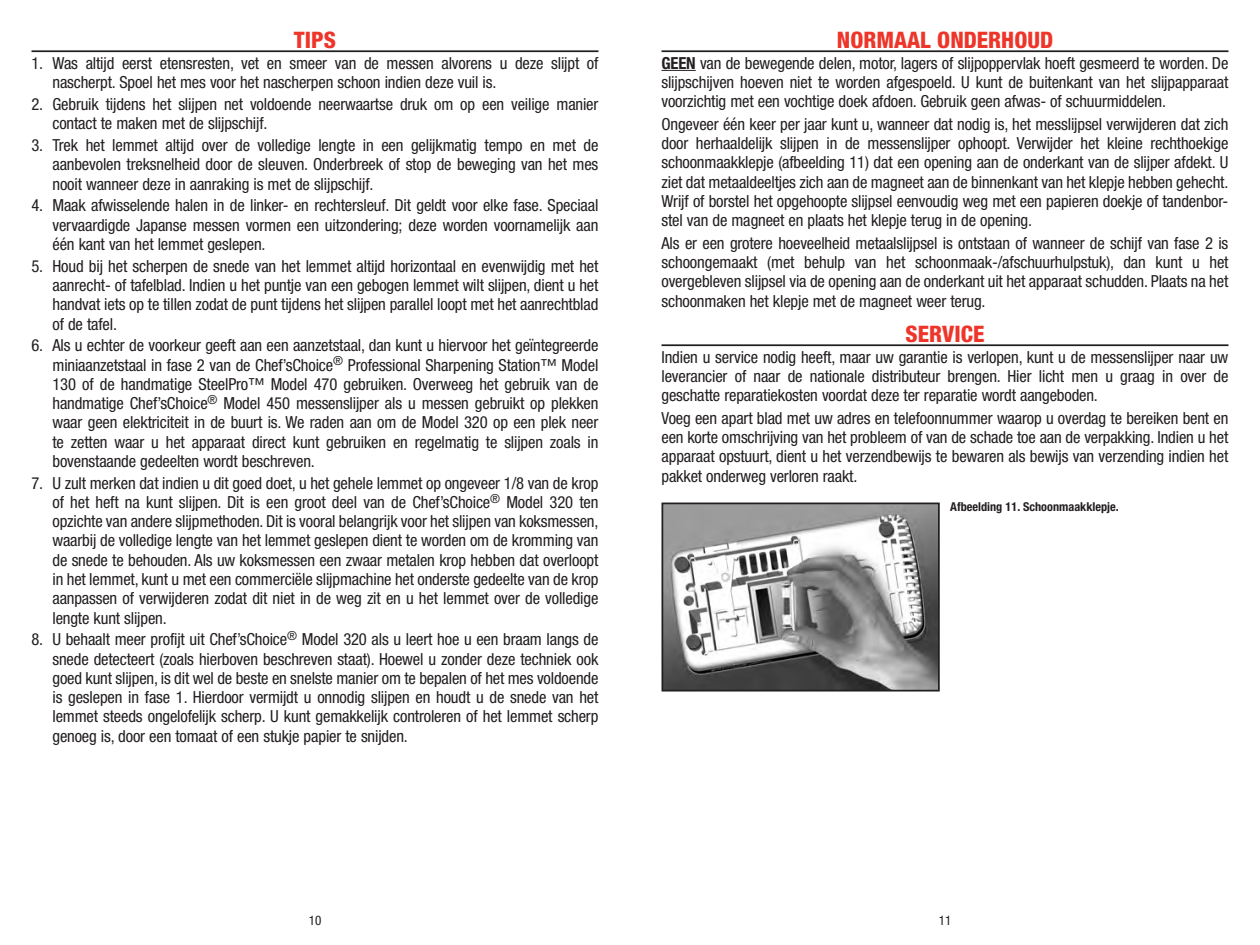
<style>
.page{position:relative;width:1260px;height:945px;background:#fff}
.page>*{position:absolute;margin:0;border:0;box-sizing:border-box;transform-origin:0 0}
.t1{font:800 condensed 22.75px "Helvetica Neue";color:#ee3529}
.t2{font:condensed 16.62px/19.2px "Helvetica Neue";letter-spacing:-.01em;color:#231f20;text-align:justify}
.t3{font:condensed 13.12px "Helvetica Neue";color:#231f20}
.t4{font:700 condensed 12.25px "Helvetica Neue";color:#231f20}
.s1{font-weight:700}
</style>
<div class="page">
<hr style="left:662px;top:50px;width:566px;height:2px;background:#231f20">
<hr style="left:662px;top:70px;width:34px;height:1px;background:#231f20">
<hr style="left:662px;top:344px;width:566px;height:2px;background:#231f20">
<hr style="left:32px;top:50px;width:566px;height:2px;background:#231f20">
<img style="left:665px;top:506px;width:272px;height:183px">
<div style="left:662px;top:503px;width:278px;height:189px;border:2px solid #231f20"></div>
<h1 class="t1" style="left:294px;top:31px;width:44px">TIPS</h1>
<p class="t2" style="left:52px;top:55px;width:547px;text-indent:-21px">1. Was altijd eerst etensresten, vet en smeer van de messen alvorens u deze slijpt of nascherpt. Spoel het mes voor het nascherpen schoon indien deze vuil is.</p>
<p class="t2" style="left:52px;top:96px;width:547px;text-indent:-21px">2. Gebruik tijdens het slijpen net voldoende neerwaartse druk om op een veilige manier contact te maken met de slijpschijf.</p>
<p class="t2" style="left:52px;top:137px;width:547px;text-indent:-21px">3. Trek het lemmet altijd over de volledige lengte in een gelijkmatig tempo en met de aanbevolen treksnelheid door de sleuven. Onderbreek of stop de beweging van het mes nooit wanneer deze in aanraking is met de slijpschijf.</p>
<p class="t2" style="left:52px;top:197px;width:547px;text-indent:-21px">4. Maak afwisselende halen in de linker- en rechtersleuf. Dit geldt voor elke fase. Speciaal vervaardigde Japanse messen vormen een uitzondering; deze worden voornamelijk aan één kant van het lemmet geslepen.</p>
<p class="t2" style="left:52px;top:258px;width:547px;text-indent:-21px">5. Houd bij het scherpen de snede van het lemmet altijd horizontaal en evenwijdig met het aanrecht- of tafelblad. Indien u het puntje van een gebogen lemmet wilt slijpen, dient u het handvat iets op te tillen zodat de punt tijdens het slijpen parallel loopt met het aanrechtblad of de tafel.</p>
<p class="t2" style="left:52px;top:337px;width:548px;text-indent:-21px">6. Als u echter de voorkeur geeft aan een aanzetstaal, dan kunt u hiervoor het geïntegreerde miniaanzetstaal in fase 2 van de Chef’sChoice<sup>®</sup> Professional Sharpening Station™ Model 130 of de handmatige SteelPro™ Model 470 gebruiken. Overweeg het gebruik van de handmatige Chef’sChoice<sup>®</sup> Model 450 messenslijper als u messen gebruikt op plekken waar geen elektriciteit in de buurt is. We raden aan om de Model 320 op een plek neer te zetten waar u het apparaat direct kunt gebruiken en regelmatig te slijpen zoals in bovenstaande gedeelten wordt beschreven.</p>
<p class="t2" style="left:52px;top:475px;width:547px;text-indent:-21px">7. U zult merken dat indien u dit goed doet, u het gehele lemmet op ongeveer 1/8 van de krop of het heft na kunt slijpen. Dit is een groot deel van de Chef’sChoice<sup>®</sup> Model 320 ten opzichte van andere slijpmethoden. Dit is vooral belangrijk voor het slijpen van koksmessen, waarbij de volledige lengte van het lemmet geslepen dient te worden om de kromming van de snede te behouden. Als uw koksmessen een zwaar metalen krop hebben dat overloopt in het lemmet, kunt u met een commerciële slijpmachine het onderste gedeelte van de krop aanpassen of verwijderen zodat dit niet in de weg zit en u het lemmet over de volledige lengte kunt slijpen.</p>
<p class="t2" style="left:52px;top:631px;width:547px;text-indent:-21px">8. U behaalt meer profijt uit Chef’sChoice<sup>®</sup> Model 320 als u leert hoe u een braam langs de snede detecteert (zoals hierboven beschreven staat). Hoewel u zonder deze techniek ook goed kunt slijpen, is dit wel de beste en snelste manier om te bepalen of het mes voldoende is geslepen in fase 1. Hierdoor vermijdt u onnodig slijpen en houdt u de snede van het lemmet steeds ongelofelijk scherp. U kunt gemakkelijk controleren of het lemmet scherp genoeg is, door een tomaat of een stukje papier te snijden.</p>
<h1 class="t1" style="left:837px;top:31px;width:218px">NORMAAL ONDERHOUD</h1>
<p class="t2" style="left:661px;top:55px;width:568px"><span class="s1">GEEN</span> van de bewegende delen, motor, lagers of slijpoppervlak hoeft gesmeerd te worden. De slijpschijven hoeven niet te worden afgespoeld. U kunt de buitenkant van het slijpapparaat voorzichtig met een vochtige doek afdoen. Gebruik geen afwas- of schuurmiddelen.</p>
<p class="t2" style="left:661px;top:116px;width:568px">Ongeveer één keer per jaar kunt u, wanneer dat nodig is, het messlijpsel verwijderen dat zich door herhaaldelijk slijpen in de messenslijper ophoopt. Verwijder het kleine rechthoekige schoonmaakklepje (afbeelding 11) dat een opening aan de onderkant van de slijper afdekt. U ziet dat metaaldeeltjes zich aan de magneet aan de binnenkant van het klepje hebben gehecht.<br>Wrijf of borstel het opgehoopte slijpsel eenvoudig weg met een papieren doekje of tandenbor&shy;stel van de magneet en plaats het klepje terug in de opening.</p>
<p class="t2" style="left:661px;top:235px;width:569px">Als er een grotere hoeveelheid metaalslijpsel is ontstaan of wanneer de schijf van fase 2 is schoongemaakt (met behulp van het schoonmaak-/afschuurhulpstuk), dan kunt u het overgebleven slijpsel via de opening aan de onderkant uit het apparaat schudden. Plaats na het schoonmaken het klepje met de magneet weer terug.</p>
<h1 class="t1" style="left:906px;top:325px;width:80px">SERVICE</h1>
<p class="t2" style="left:662px;top:349px;width:568px">Indien u service nodig heeft, maar uw garantie is verlopen, kunt u de messenslijper naar uw leverancier of naar de nationale distributeur brengen. Hier licht men u graag in over de geschatte reparatiekosten voordat deze ter reparatie wordt aangeboden.</p>
<p class="t2" style="left:662px;top:410px;width:568px">Voeg een apart blad met uw adres en telefoonnummer waarop u overdag te bereiken bent en een korte omschrijving van het probleem of van de schade toe aan de verpakking. Indien u het apparaat opstuurt, dient u het verzendbewijs te bewaren als bewijs van verzending indien het pakket onderweg verloren raakt.</p>
<p class="t4" style="left:950px;top:503px;width:170px">Afbeelding 11. Schoonmaakklepje.</p>
<p class="t3" style="left:309px;top:916px;width:14px">10</p>
<p class="t3" style="left:939px;top:916px;width:14px">11</p>
</div>
